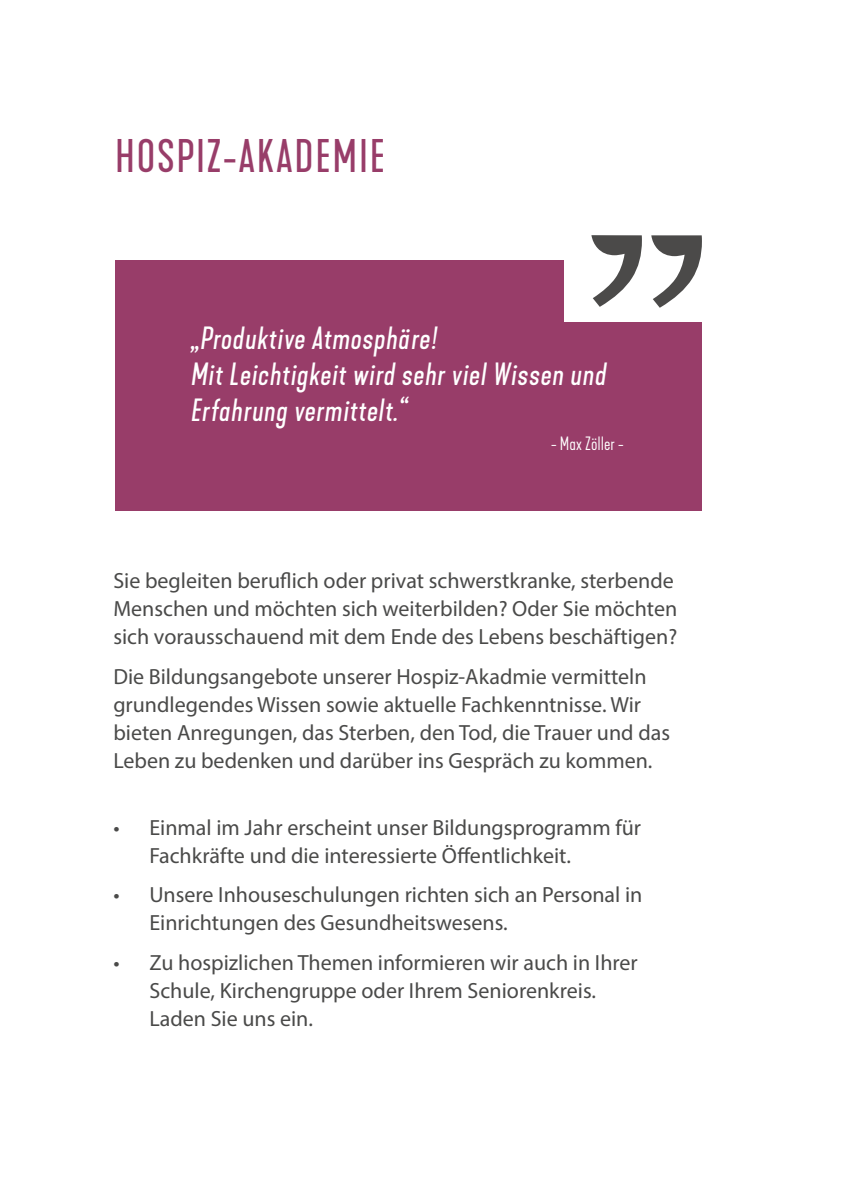
<style>
.page{position:relative;width:842px;height:1191px;background:#fff}
.page>*{position:absolute;margin:0;border:0;box-sizing:border-box;transform-origin:0 0}
.t1{font:44px "Kapra Neue Pro";letter-spacing:.04em;color:#983d69}
.t2{font:italic 30px/36px "Kapra Neue Pro";letter-spacing:.02em;color:#fff}
.t3{font:22px/28px "Myriad Pro";color:#4a4a49}
.t4{font:300 18px "Kapra Neue Pro";color:#fff}
</style>
<div class="page">
<div style="left:115px;top:260px;width:587px;height:250px;background:#983d69"></div>
<div style="left:564px;top:225px;width:138px;height:97px;background:#fff"></div>
<svg style="left:591px;top:235px;width:51px;height:72px"></svg>
<svg style="left:651px;top:235px;width:51px;height:73px"></svg>
<h1 class="t1" style="left:115px;top:130px;width:272px">HOSPIZ-AKADEMIE</h1>
<h2 class="t2" style="left:191px;top:321px;width:417px">„Produktive Atmosphäre!<br>Mit Leichtigkeit wird sehr viel Wissen und<br>Erfahrung vermittelt.“</h2>
<p class="t4" style="left:551px;top:432px;width:74px">- Max Zöller -</p>
<p class="t3" style="left:113px;top:566px;width:565px">Sie begleiten beruflich oder privat schwerstkranke, sterbende<br>Menschen und möchten sich weiterbilden? Oder Sie möchten sich vorausschauend mit dem Ende des Lebens beschäftigen?</p>
<p class="t3" style="left:113px;top:662px;width:558px">Die Bildungsangebote unserer Hospiz-Akadmie vermitteln grundlegendes Wissen sowie aktuelle Fachkenntnisse. Wir bieten Anregungen, das Sterben, den Tod, die Trauer und das Leben zu bedenken und darüber ins Gespräch zu kommen.</p>
<p class="t3" style="left:149px;top:813px;width:493px;text-indent:-36px">• Einmal im Jahr erscheint unser Bildungsprogramm für<br>Fachkräfte und die interessierte Öffentlichkeit.</p>
<p class="t3" style="left:149px;top:880px;width:494px;text-indent:-36px">• Unsere Inhouseschulungen richten sich an Personal in<br>Einrichtungen des Gesundheitswesens.</p>
<p class="t3" style="left:149px;top:948px;width:490px;text-indent:-36px">• Zu hospizlichen Themen informieren wir auch in Ihrer<br>Schule, Kirchengruppe oder Ihrem Seniorenkreis.<br>Laden Sie uns ein.</p>
</div>
